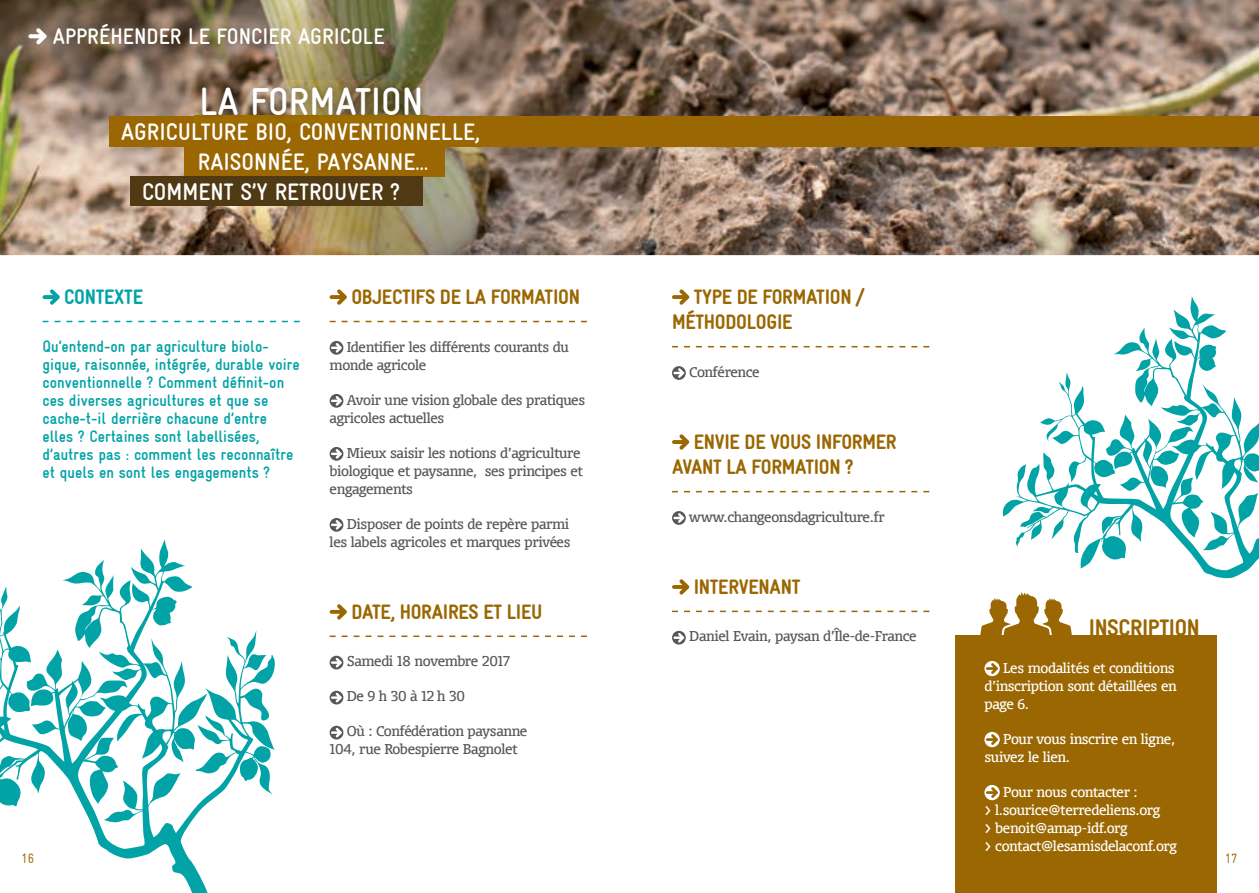
<style>
.page{position:relative;width:1259px;height:893px;background:#fff}
.page>*{position:absolute;margin:0;border:0;box-sizing:border-box;transform-origin:0 0}
.t1{font:700 condensed 39.15px "Gravur";color:#fff}
.t2{font:700 condensed 24px "Gravur";color:#fff}
.t3{font:900 condensed 24px "Gravur";letter-spacing:-.015em;color:#9a6702}
.t4{font:700 condensed 22.5px "Gravur";color:#fff}
.t5{font:900 condensed 21px/25.2px "Gravur";letter-spacing:-.015em;color:#9a6702}
.t6{font:900 condensed 21px "Gravur";letter-spacing:-.015em;color:#02a3a6}
.t7{font:700 condensed 16.5px/18px "Gravur";color:#02a3a6}
.t8{font:13.5px/18px "Olsen LF";letter-spacing:-.025em;color:#57585a}
.t9{font:13.5px/18px "Olsen LF";letter-spacing:-.025em;color:#fff}
.t10{font:condensed 13.5px "Gravur";color:#a4721a}
</style>
<div class="page">
<img style="left:0;top:0;width:1259px;height:255px">
<div style="left:110px;top:116px;width:1149px;height:31px;background:#9a6702"></div>
<div style="left:183px;top:147px;width:261px;height:30px;background:#9a6702"></div>
<img style="left:195px;top:80px;width:233px;height:36px">
<svg style="left:28px;top:28px;width:19px;height:16px"></svg>
<div style="left:130px;top:176px;width:293px;height:30px;background:#4f3a13"></div>
<svg style="left:672px;top:346px;width:257px;height:1px"></svg>
<svg style="left:672px;top:491px;width:257px;height:1px"></svg>
<svg style="left:672px;top:611px;width:257px;height:1px"></svg>
<svg style="left:672px;top:289px;width:17px;height:16px"></svg>
<svg style="left:672px;top:366px;width:14px;height:14px"></svg>
<svg style="left:672px;top:434px;width:17px;height:16px"></svg>
<svg style="left:672px;top:511px;width:14px;height:14px"></svg>
<svg style="left:672px;top:579px;width:17px;height:16px"></svg>
<svg style="left:672px;top:631px;width:14px;height:14px"></svg>
<svg style="left:43px;top:321px;width:257px;height:1px"></svg>
<svg style="left:43px;top:289px;width:17px;height:16px"></svg>
<svg style="left:330px;top:321px;width:257px;height:1px"></svg>
<svg style="left:330px;top:635px;width:257px;height:2px"></svg>
<svg style="left:330px;top:289px;width:17px;height:16px"></svg>
<svg style="left:330px;top:341px;width:13px;height:14px"></svg>
<svg style="left:330px;top:394px;width:13px;height:14px"></svg>
<svg style="left:330px;top:447px;width:13px;height:14px"></svg>
<svg style="left:330px;top:518px;width:13px;height:14px"></svg>
<svg style="left:330px;top:604px;width:17px;height:15px"></svg>
<svg style="left:330px;top:656px;width:13px;height:13px"></svg>
<svg style="left:330px;top:691px;width:13px;height:13px"></svg>
<svg style="left:330px;top:726px;width:13px;height:13px"></svg>
<div style="left:955px;top:635px;width:261px;height:258px;background:#9a6702"></div>
<svg style="left:984px;top:661px;width:15px;height:15px"></svg>
<svg style="left:984px;top:732px;width:15px;height:15px"></svg>
<svg style="left:984px;top:785px;width:15px;height:15px"></svg>
<svg style="left:980px;top:598px;width:22px;height:37px"></svg>
<svg style="left:1002px;top:296px;width:257px;height:366px"></svg>
<svg style="left:0;top:539px;width:275px;height:354px"></svg>
<h3 class="t4" style="left:53px;top:24px;width:333px">APPRÉHENDER LE FONCIER AGRICOLE</h3>
<h1 class="t1" style="left:199px;top:80px;width:226px">LA FORMATION</h1>
<h2 class="t2" style="left:121px;top:119px;width:360px">AGRICULTURE BIO, CONVENTIONNELLE,</h2>
<h2 class="t2" style="left:198px;top:149px;width:232px">RAISONNÉE, PAYSANNE…</h2>
<h2 class="t2" style="left:142px;top:179px;width:259px">COMMENT S’Y RETROUVER ?</h2>
<h3 class="t6" style="left:64px;top:285px;width:80px">CONTEXTE</h3>
<p class="t7" style="left:43px;top:337px;width:259px">Qu’entend-on par agriculture biolo&shy;gique, raisonnée, intégrée, durable voire conventionnelle ? Comment définit-on ces diverses agricultures et que se cache-t-il derrière chacune d’entre elles ? Certaines sont labellisées, d’autres pas : comment les reconnaître et quels en sont les engagements ?</p>
<h3 class="t5" style="left:351px;top:284px;width:230px">OBJECTIFS DE LA FORMATION</h3>
<p class="t8" style="left:330px;top:337px;width:241px;text-indent:17px">Identifier les différents courants du monde agricole</p>
<p class="t8" style="left:330px;top:390px;width:257px;text-indent:17px">Avoir une vision globale des pratiques agricoles actuelles</p>
<p class="t8" style="left:330px;top:443px;width:255px;text-indent:17px">Mieux saisir les notions d’agriculture biologique et paysanne, ses principes et engagements</p>
<p class="t8" style="left:330px;top:514px;width:242px;text-align:right">Disposer de points de repère parmi les labels agricoles et marques privées</p>
<h3 class="t5" style="left:672px;top:284px;width:194px;text-indent:22px">TYPE DE FORMATION /<br>MÉTHODOLOGIE</h3>
<p class="t8" style="left:689px;top:362px;width:72px">Conférence</p>
<h3 class="t5" style="left:672px;top:429px;width:226px;text-indent:22px">ENVIE DE VOUS INFORMER<br>AVANT LA FORMATION ?</h3>
<p class="t8" style="left:689px;top:507px;width:197px">www.changeonsdagriculture.fr</p>
<h3 class="t5" style="left:694px;top:574px;width:108px">INTERVENANT</h3>
<p class="t8" style="left:689px;top:627px;width:229px">Daniel Evain, paysan d’Île-de-France</p>
<h3 class="t5" style="left:351px;top:599px;width:193px">DATE, HORAIRES ET LIEU</h3>
<p class="t8" style="left:347px;top:652px;width:165px">Samedi 18 novembre 2017</p>
<p class="t8" style="left:347px;top:687px;width:120px">De 9 h 30 à 12 h 30</p>
<p class="t8" style="left:330px;top:722px;width:199px;text-indent:17px">Où : Confédération paysanne<br>104, rue Robespierre Bagnolet</p>
<h2 class="t3" style="left:1088px;top:614px;width:112px">INSCRIPTION</h2>
<p class="t9" style="left:984px;top:659px;width:194px;text-indent:19px">Les modalités et conditions d’inscription sont détaillées en page 6.</p>
<p class="t9" style="left:984px;top:730px;width:192px;text-indent:19px">Pour vous inscrire en ligne, suivez le lien.</p>
<p class="t9" style="left:984px;top:783px;width:194px;text-indent:19px">Pour nous contacter :<br>&gt; l.sourice@terredeliens.org<br>&gt; benoit@amap-idf.org<br>&gt; contact@lesamisdelaconf.org</p>
<p class="t10" style="left:21px;top:850px;width:14px">16</p>
<p class="t10" style="left:1224px;top:850px;width:14px">17</p>
</div>
